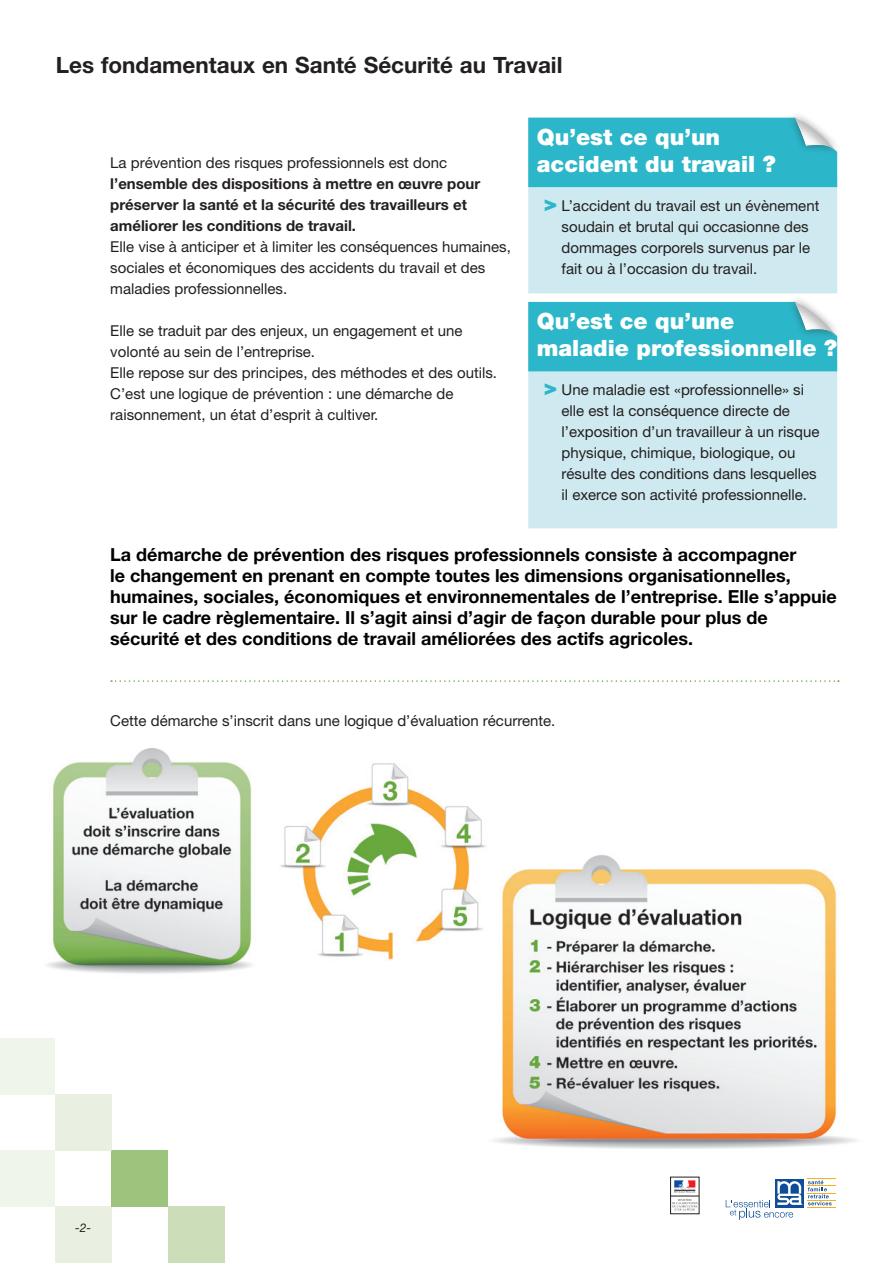
<style>
.page{position:relative;width:893px;height:1263px;background:#fff}
.page>*{position:absolute;margin:0;border:0;box-sizing:border-box;transform-origin:0 0}
.t1{font:900 22.5px/27px "Helvetica Neue";color:#fff}
.t2{font:700 22.5px "Helvetica Neue";color:#231f20}
.t3{font:700 18px/21px "Helvetica Neue";color:#000}
.t4{font:15px/21px "Helvetica Neue";color:#231f20}
.t5{font:700 15px/21px "Helvetica Neue";color:#231f20}
.t6{font:italic 12px "Helvetica Neue";color:#231f20}
.s1{font-weight:900;font-size:22.5px;color:#2cb6c9}
</style>
<div class="page">
<img style="left:44px;top:749px;width:813px;height:400px">
<div style="left:168px;top:1206px;width:56px;height:57px;background:#ccdeb9"></div>
<div style="left:55px;top:1206px;width:56px;height:57px;background:#e9f0e2"></div>
<div style="left:112px;top:1150px;width:56px;height:56px;background:#9cc47c"></div>
<div style="left:55px;top:1094px;width:56px;height:56px;background:#e9f0e2"></div>
<div style="left:0;top:1150px;width:55px;height:57px;background:#f0f5eb"></div>
<div style="left:0;top:1038px;width:55px;height:56px;background:#f0f5eb"></div>
<div style="left:528px;top:187px;width:309px;height:106px;background:#cee9ef"></div>
<div style="left:528px;top:118px;width:309px;height:69px;background:#2cb6c9"></div>
<div style="left:793px;top:115px;width:47px;height:38px;background:#231f20;opacity:.3"></div>
<div style="left:528px;top:371px;width:309px;height:157px;background:#cee9ef"></div>
<div style="left:528px;top:302px;width:309px;height:69px;background:#2cb6c9"></div>
<div style="left:793px;top:300px;width:47px;height:37px;background:#231f20;opacity:.3"></div>
<svg style="left:726px;top:1179px;width:110px;height:41px"></svg>
<svg style="left:670px;top:1177px;width:29px;height:37px"></svg>
<svg style="left:670px;top:1180px;width:29px;height:30px"></svg>
<svg style="left:111px;top:680px;width:728px;height:2px"></svg>
<h1 class="t2" style="left:56px;top:51px;width:508px">Les fondamentaux en Santé Sécurité au Travail</h1>
<p class="t4" style="left:110px;top:152px;width:338px">La prévention des risques professionnels est donc</p>
<p class="t5" style="left:110px;top:173px;width:371px">l’ensemble des dispositions à mettre en œuvre pour préserver la santé et la sécurité des travailleurs et améliorer les conditions de travail.</p>
<p class="t4" style="left:110px;top:236px;width:402px">Elle vise à anticiper et à limiter les conséquences humaines, sociales et économiques des accidents du travail et des maladies professionnelles.</p>
<p class="t4" style="left:110px;top:320px;width:388px">Elle se traduit par des enjeux, un engagement et une volonté au sein de l’entreprise.<br>Elle repose sur des principes, des méthodes et des outils.<br>C’est une logique de prévention : une démarche de raisonnement, un état d’esprit à cultiver.</p>
<h1 class="t1" style="left:537px;top:123px;width:240px">Qu’est ce qu’un accident du travail ?</h1>
<p class="t4" style="left:562px;top:195px;width:259px;text-indent:-18px"><span class="s1">&gt;</span> L’accident du travail est un évènement soudain et brutal qui occasionne des dommages corporels survenus par le fait ou à l’occasion du travail.</p>
<h1 class="t1" style="left:537px;top:307px;width:302px">Qu’est ce qu’une<br>maladie professionnelle ?</h1>
<p class="t4" style="left:562px;top:379px;width:259px;text-indent:-18px"><span class="s1">&gt;</span> Une maladie est «professionnelle» si elle est la conséquence directe de l’exposition d’un travailleur à un risque physique, chimique, biologique, ou résulte des conditions dans lesquelles il exerce son activité professionnelle.</p>
<p class="t3" style="left:110px;top:543px;width:728px">La démarche de prévention des risques professionnels consiste à accompagner<br>le changement en prenant en compte toutes les dimensions organisationnelles, humaines, sociales, économiques et environnementales de l’entreprise. Elle s’appuie sur le cadre règlementaire. Il s’agit ainsi d’agir de façon durable pour plus de sécurité et des conditions de travail améliorées des actifs agricoles.</p>
<p class="t4" style="left:110px;top:710px;width:447px">Cette démarche s’inscrit dans une logique d’évaluation récurrente.</p>
<p class="t6" style="left:75px;top:1221px;width:18px">-2-</p>
</div>
